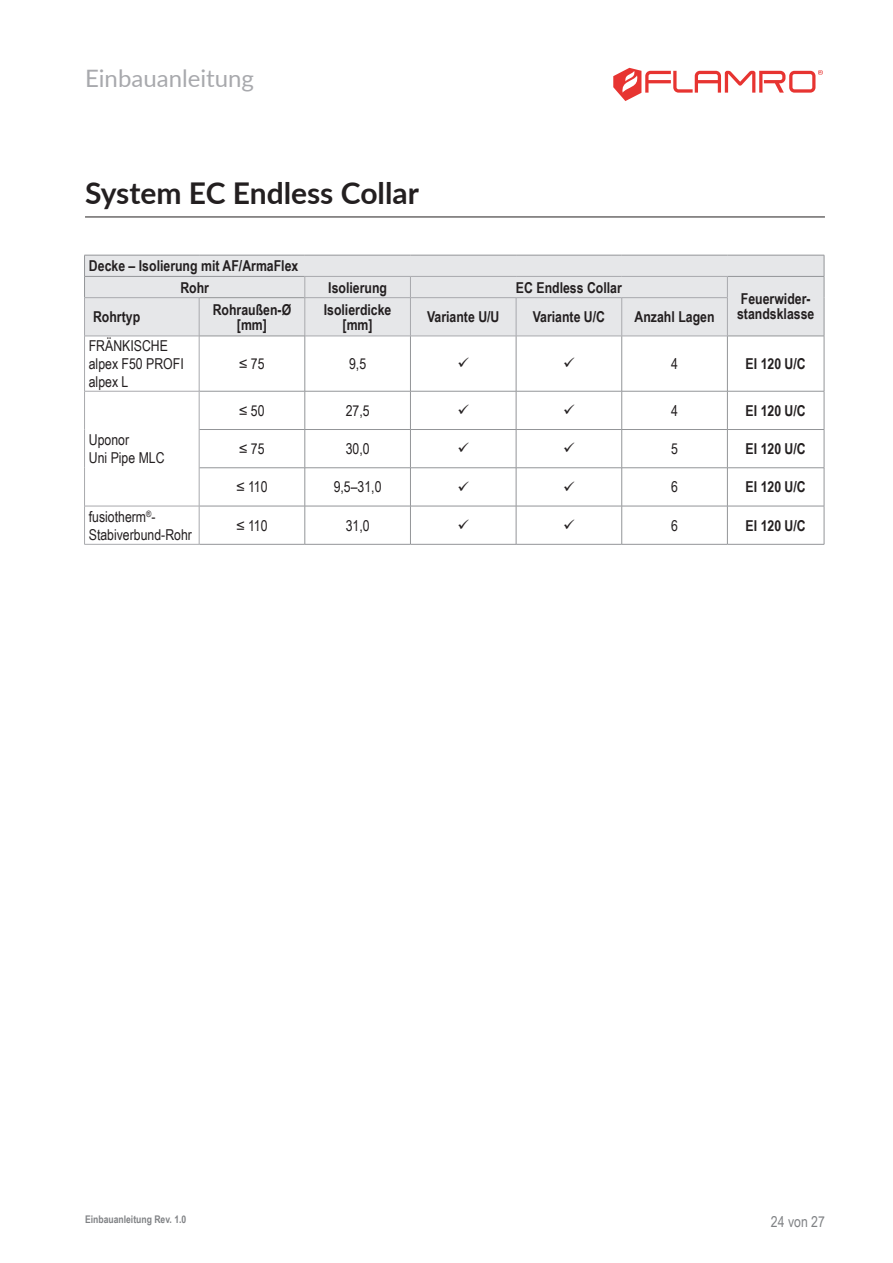
<style>
.page{position:relative;width:893px;height:1263px;background:#fff}
.page>*{position:absolute;margin:0;border:0;box-sizing:border-box;transform-origin:0 0}
.t1{font:700 30px "Lato";color:#231f20}
.t2{font:24px "Lato";color:#a8a9ad}
.p___Tabelle_Kopf_mitte{font:700 15px/15px "Arial Narrow";color:#231f20;text-align:center}
.p___Tabellentext_links{font:15px/18px "Arial Narrow";color:#231f20}
.p___Tabellentext_mittig{font:15px "Arial Narrow";color:#231f20}
.p___Tabelle_Kopf_links{font:700 15px "Arial Narrow";color:#231f20}
.t3{font:15px "Arial Narrow";color:#808285}
.t4{font:700 10.5px "Arial Narrow";color:#808285}
</style>
<div class="page">
<hr style="left:85px;top:217px;width:740px;height:1px;background:#231f20">
<div style="left:728px;top:256px;width:96px;height:80px;background:#e6e7e9"></div>
<hr style="left:84px;top:336px;width:1px;height:55px;background:#a8a9ad">
<hr style="left:199px;top:336px;width:1px;height:55px;background:#a8a9ad">
<hr style="left:305px;top:336px;width:1px;height:55px;background:#939598">
<hr style="left:199px;top:391px;width:106px;height:1px;background:#939598">
<hr style="left:305px;top:391px;width:1px;height:38px;background:#939598">
<hr style="left:199px;top:467px;width:106px;height:1px;background:#939598">
<hr style="left:84px;top:391px;width:115px;height:1px;background:#a8a9ad">
<hr style="left:84px;top:391px;width:1px;height:38px;background:#a8a9ad">
<hr style="left:199px;top:391px;width:1px;height:38px;background:#a8a9ad">
<hr style="left:84px;top:429px;width:1px;height:39px;background:#a8a9ad">
<hr style="left:84px;top:468px;width:1px;height:38px;background:#a8a9ad">
<hr style="left:84px;top:544px;width:115px;height:1px;background:#a8a9ad">
<hr style="left:199px;top:429px;width:106px;height:1px;background:#939598">
<hr style="left:305px;top:430px;width:1px;height:38px;background:#939598">
<hr style="left:305px;top:468px;width:1px;height:38px;background:#939598">
<hr style="left:199px;top:506px;width:106px;height:1px;background:#939598">
<hr style="left:305px;top:506px;width:1px;height:38px;background:#939598">
<hr style="left:199px;top:544px;width:106px;height:1px;background:#939598">
<hr style="left:199px;top:429px;width:1px;height:39px;background:#a8a9ad">
<hr style="left:199px;top:468px;width:1px;height:38px;background:#a8a9ad">
<hr style="left:84px;top:506px;width:115px;height:1px;background:#a8a9ad">
<hr style="left:84px;top:506px;width:1px;height:38px;background:#a8a9ad">
<hr style="left:199px;top:506px;width:1px;height:38px;background:#a8a9ad">
<hr style="left:622px;top:391px;width:105px;height:1px;background:#939598">
<hr style="left:622px;top:429px;width:105px;height:1px;background:#939598">
<hr style="left:622px;top:467px;width:105px;height:1px;background:#939598">
<hr style="left:622px;top:506px;width:105px;height:1px;background:#939598">
<hr style="left:622px;top:544px;width:105px;height:1px;background:#939598">
<hr style="left:824px;top:298px;width:1px;height:38px;background:#939598">
<hr style="left:410px;top:336px;width:1px;height:55px;background:#939598">
<hr style="left:516px;top:336px;width:1px;height:55px;background:#939598">
<hr style="left:621px;top:336px;width:1px;height:55px;background:#939598">
<hr style="left:728px;top:336px;width:96px;height:1px;background:#939598">
<hr style="left:727px;top:336px;width:1px;height:55px;background:#939598">
<hr style="left:824px;top:336px;width:1px;height:55px;background:#939598">
<hr style="left:410px;top:391px;width:1px;height:38px;background:#939598">
<hr style="left:516px;top:391px;width:1px;height:38px;background:#939598">
<hr style="left:621px;top:391px;width:1px;height:38px;background:#939598">
<hr style="left:727px;top:391px;width:97px;height:1px;background:#939598">
<hr style="left:727px;top:391px;width:1px;height:38px;background:#939598">
<hr style="left:824px;top:391px;width:1px;height:38px;background:#939598">
<hr style="left:410px;top:430px;width:1px;height:38px;background:#939598">
<hr style="left:516px;top:430px;width:1px;height:38px;background:#939598">
<hr style="left:621px;top:430px;width:1px;height:38px;background:#939598">
<hr style="left:727px;top:429px;width:97px;height:1px;background:#939598">
<hr style="left:727px;top:430px;width:1px;height:38px;background:#939598">
<hr style="left:824px;top:430px;width:1px;height:38px;background:#939598">
<hr style="left:410px;top:468px;width:1px;height:38px;background:#939598">
<hr style="left:516px;top:468px;width:1px;height:38px;background:#939598">
<hr style="left:621px;top:468px;width:1px;height:38px;background:#939598">
<hr style="left:727px;top:467px;width:97px;height:1px;background:#939598">
<hr style="left:727px;top:468px;width:1px;height:38px;background:#939598">
<hr style="left:824px;top:468px;width:1px;height:38px;background:#939598">
<hr style="left:410px;top:506px;width:1px;height:38px;background:#939598">
<hr style="left:516px;top:506px;width:1px;height:38px;background:#939598">
<hr style="left:621px;top:506px;width:1px;height:38px;background:#939598">
<hr style="left:727px;top:506px;width:97px;height:1px;background:#939598">
<hr style="left:727px;top:506px;width:1px;height:38px;background:#939598">
<hr style="left:824px;top:506px;width:1px;height:38px;background:#939598">
<hr style="left:727px;top:544px;width:97px;height:1px;background:#939598">
<hr style="left:84px;top:336px;width:115px;height:1px;background:#a8a9ad">
<hr style="left:727px;top:255px;width:97px;height:1px;background:#939598">
<svg style="left:824px;top:255px;width:1px;height:43px"></svg>
<hr style="left:728px;top:276px;width:96px;height:1px;background:#939598">
<hr style="left:305px;top:336px;width:105px;height:1px;background:#a8a9ad">
<hr style="left:410px;top:336px;width:106px;height:1px;background:#a8a9ad">
<hr style="left:516px;top:336px;width:106px;height:1px;background:#a8a9ad">
<hr style="left:622px;top:336px;width:106px;height:1px;background:#a8a9ad">
<hr style="left:305px;top:391px;width:105px;height:1px;background:#939598">
<hr style="left:410px;top:391px;width:106px;height:1px;background:#939598">
<hr style="left:516px;top:391px;width:106px;height:1px;background:#939598">
<hr style="left:305px;top:429px;width:105px;height:1px;background:#939598">
<hr style="left:410px;top:429px;width:106px;height:1px;background:#939598">
<hr style="left:516px;top:429px;width:106px;height:1px;background:#939598">
<hr style="left:305px;top:467px;width:105px;height:1px;background:#939598">
<hr style="left:410px;top:467px;width:106px;height:1px;background:#939598">
<hr style="left:516px;top:467px;width:106px;height:1px;background:#939598">
<hr style="left:305px;top:506px;width:105px;height:1px;background:#939598">
<hr style="left:410px;top:506px;width:106px;height:1px;background:#939598">
<hr style="left:516px;top:506px;width:106px;height:1px;background:#939598">
<hr style="left:305px;top:544px;width:105px;height:1px;background:#939598">
<hr style="left:410px;top:544px;width:106px;height:1px;background:#939598">
<hr style="left:516px;top:544px;width:106px;height:1px;background:#939598">
<div style="left:84px;top:255px;width:644px;height:81px;background:#e6e7e9"></div>
<hr style="left:305px;top:297px;width:105px;height:1px;background:#a8a9ad">
<hr style="left:410px;top:297px;width:106px;height:1px;background:#a8a9ad">
<hr style="left:516px;top:297px;width:106px;height:1px;background:#a8a9ad">
<hr style="left:622px;top:297px;width:106px;height:1px;background:#a8a9ad">
<hr style="left:199px;top:336px;width:106px;height:1px;background:#939598">
<svg style="left:613px;top:68px;width:210px;height:33px"></svg>
<h2 class="t2" style="left:85px;top:61px;width:170px">Einbauanleitung</h2>
<h1 class="t1" style="left:85px;top:171px;width:335px">System EC Endless Collar</h1>
<p class="p___Tabelle_Kopf_links" style="left:89px;top:255px;width:211px">Decke – Isolierung mit AF/ArmaFlex</p>
<p class="p___Tabelle_Kopf_mitte" style="left:180px;top:279px;width:30px">Rohr</p>
<p class="p___Tabelle_Kopf_mitte" style="left:328px;top:279px;width:60px">Isolierung</p>
<p class="p___Tabelle_Kopf_mitte" style="left:516px;top:279px;width:107px">EC Endless Collar</p>
<p class="p___Tabelle_Kopf_mitte" style="left:741px;top:291px;width:71px">Feuerwider-</p>
<p class="p___Tabelle_Kopf_mitte" style="left:213px;top:301px;width:80px">Rohraußen-Ø</p>
<p class="p___Tabelle_Kopf_mitte" style="left:737px;top:306px;width:79px">standsklasse</p>
<p class="p___Tabelle_Kopf_mitte" style="left:237px;top:316px;width:32px">[mm]</p>
<p class="p___Tabelle_Kopf_mitte" style="left:324px;top:301px;width:69px">Isolierdicke [mm]</p>
<p class="p___Tabelle_Kopf_mitte" style="left:427px;top:309px;width:74px">Variante U/U</p>
<p class="p___Tabelle_Kopf_mitte" style="left:533px;top:309px;width:74px">Variante U/C</p>
<p class="p___Tabelle_Kopf_mitte" style="left:635px;top:309px;width:81px">Anzahl Lagen</p>
<p class="p___Tabelle_Kopf_links" style="left:93px;top:306px;width:49px">Rohrtyp</p>
<p class="p___Tabellentext_links" style="left:89px;top:336px;width:97px">FRÄNKISCHE alpex F50 PROFI</p>
<p class="p___Tabellentext_links" style="left:89px;top:372px;width:41px">alpex L</p>
<p class="p___Tabellentext_links" style="left:89px;top:430px;width:77px">Uponor<br>Uni Pipe MLC</p>
<p class="p___Tabellentext_mittig" style="left:239px;top:353px;width:27px">≤ 75</p>
<p class="p___Tabellentext_mittig" style="left:349px;top:353px;width:19px">9,5</p>
<p class="p___Tabellentext_mittig" style="left:671px;top:353px;width:8px">4</p>
<p class="p___Tabelle_Kopf_mitte" style="left:746px;top:355px;width:62px">EI 120 U/C</p>
<p class="p___Tabellentext_mittig" style="left:239px;top:399px;width:27px">≤ 50</p>
<p class="p___Tabellentext_mittig" style="left:346px;top:399px;width:25px">27,5</p>
<p class="p___Tabellentext_mittig" style="left:671px;top:399px;width:8px">4</p>
<p class="p___Tabelle_Kopf_mitte" style="left:746px;top:402px;width:62px">EI 120 U/C</p>
<p class="p___Tabellentext_mittig" style="left:239px;top:438px;width:27px">≤ 75</p>
<p class="p___Tabellentext_mittig" style="left:346px;top:438px;width:25px">30,0</p>
<p class="p___Tabellentext_mittig" style="left:671px;top:438px;width:8px">5</p>
<p class="p___Tabelle_Kopf_mitte" style="left:746px;top:441px;width:62px">EI 120 U/C</p>
<p class="p___Tabellentext_mittig" style="left:236px;top:476px;width:33px">≤ 110</p>
<p class="p___Tabellentext_mittig" style="left:334px;top:476px;width:49px">9,5–31,0</p>
<p class="p___Tabellentext_mittig" style="left:671px;top:476px;width:8px">6</p>
<p class="p___Tabelle_Kopf_mitte" style="left:746px;top:479px;width:62px">EI 120 U/C</p>
<p class="p___Tabellentext_links" style="left:89px;top:507px;width:105px">fusiotherm<sup>®</sup>-<br>Stabiverbund-Rohr</p>
<p class="p___Tabellentext_mittig" style="left:236px;top:514px;width:33px">≤ 110</p>
<p class="p___Tabellentext_mittig" style="left:346px;top:514px;width:25px">31,0</p>
<p class="p___Tabellentext_mittig" style="left:671px;top:514px;width:8px">6</p>
<p class="p___Tabelle_Kopf_mitte" style="left:746px;top:517px;width:62px">EI 120 U/C</p>
<p class="t4" style="left:85px;top:1212px;width:103px">Einbauanleitung Rev. 1.0</p>
<p class="t3" style="left:771px;top:1210px;width:56px">24 von 27</p>
</div>
